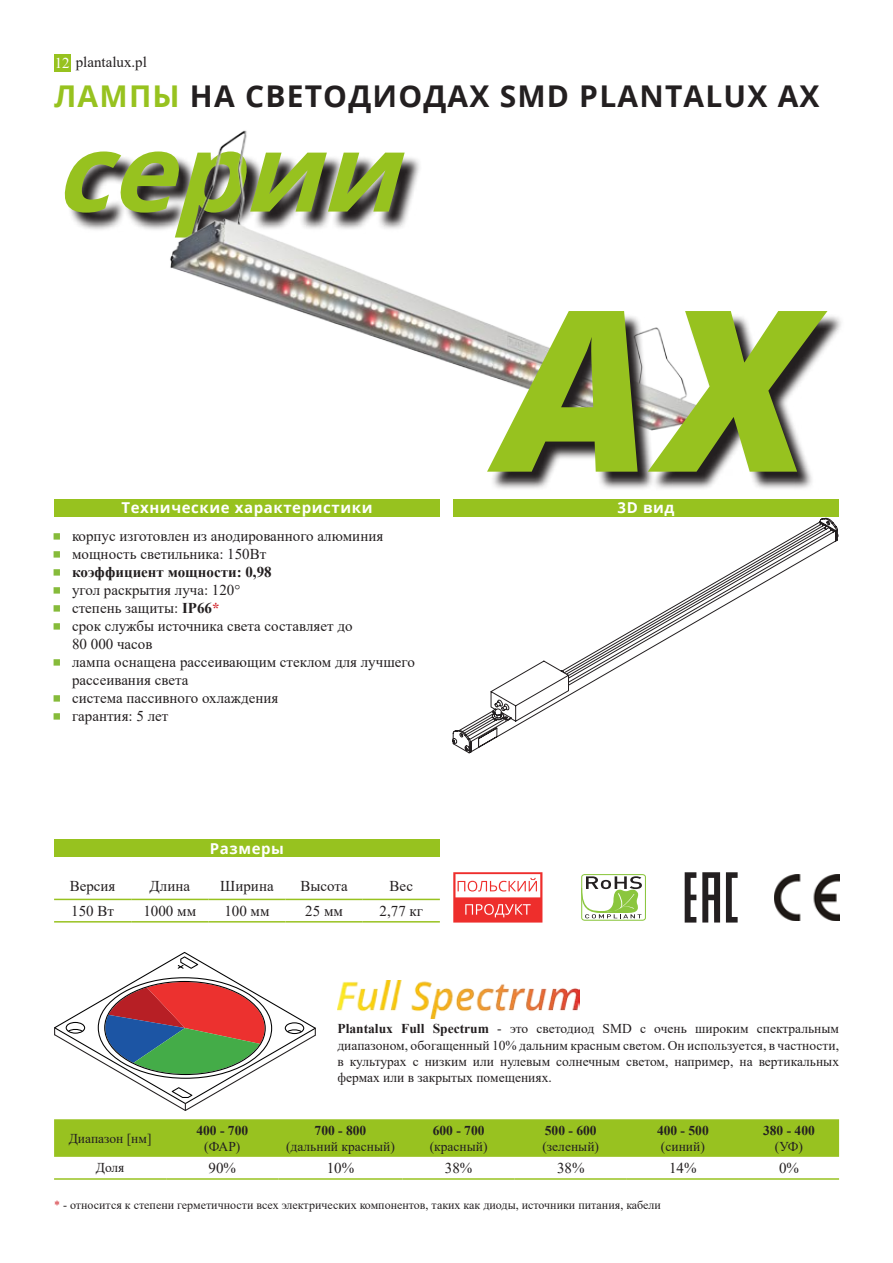
<style>
.page{position:relative;width:893px;height:1263px;background:#fff}
.page>*{position:absolute;margin:0;border:0;box-sizing:border-box;transform-origin:0 0}
.t1{font:italic 800 225px "Open Sans";color:#97c21f}
.t2{font:italic 700 108px "Open Sans";color:#97c21f}
.t3{font:700 30px "Open Sans";letter-spacing:.04em;color:#231f20}
.t4{font:15px/18px "Times New Roman";color:#231f20}
.t5{font:700 15px "Open Sans";letter-spacing:.04em;color:#fff}
.t6{font:700 15px "Times New Roman";color:#231f20}
.t7{font:13.5px/16.2px "Times New Roman";color:#231f20;text-align:justify}
.t8{font:700 13.5px "Times New Roman";color:#231f20}
.t9{font:12px "Times New Roman";color:#231f20}
.s1{color:#fff}
.s2{color:#97c21f}
.s3{color:#86bb3a}
.s4{font-weight:400;color:#86bb3a}
.s5{font-weight:700}
.s6{font-weight:700;color:#d1232a}
.s7{color:#d1232a}
</style>
<div class="page">
<div style="left:453px;top:499px;width:386px;height:17px;background:#97c21f"></div>
<div style="left:54px;top:533px;width:6px;height:7px;border:3px solid #86bb3a"></div>
<div style="left:54px;top:551px;width:6px;height:7px;border:3px solid #86bb3a"></div>
<div style="left:54px;top:569px;width:6px;height:7px;border:3px solid #86bb3a"></div>
<div style="left:54px;top:587px;width:6px;height:7px;border:3px solid #86bb3a"></div>
<div style="left:54px;top:605px;width:6px;height:7px;border:3px solid #86bb3a"></div>
<div style="left:54px;top:623px;width:6px;height:7px;border:3px solid #86bb3a"></div>
<div style="left:54px;top:659px;width:6px;height:7px;border:3px solid #86bb3a"></div>
<div style="left:54px;top:695px;width:6px;height:7px;border:3px solid #86bb3a"></div>
<div style="left:54px;top:713px;width:6px;height:7px;border:3px solid #86bb3a"></div>
<div style="left:54px;top:499px;width:386px;height:17px;background:#97c21f"></div>
<div style="left:54px;top:840px;width:386px;height:17px;background:#97c21f"></div>
<hr style="left:54px;top:921px;width:77px;height:1px;background:#98c220">
<hr style="left:131px;top:921px;width:77px;height:1px;background:#98c220">
<hr style="left:208px;top:921px;width:78px;height:1px;background:#98c220">
<hr style="left:286px;top:921px;width:77px;height:1px;background:#98c220">
<hr style="left:363px;top:921px;width:77px;height:1px;background:#98c220">
<hr style="left:54px;top:899px;width:77px;height:1px;background:#98c220">
<hr style="left:131px;top:899px;width:77px;height:1px;background:#98c220">
<hr style="left:208px;top:899px;width:78px;height:1px;background:#98c220">
<hr style="left:286px;top:899px;width:77px;height:1px;background:#98c220">
<hr style="left:363px;top:899px;width:77px;height:1px;background:#98c220">
<div style="left:54px;top:54px;width:16px;height:18px;background:#97c21f"></div>
<svg style="left:453px;top:518px;width:385px;height:235px"></svg>
<div style="left:54px;top:1119px;width:785px;height:38px;background:#98c220"></div>
<hr style="left:54px;top:1178px;width:112px;height:2px;background:#98c220">
<hr style="left:166px;top:1178px;width:112px;height:2px;background:#98c220">
<hr style="left:278px;top:1178px;width:125px;height:2px;background:#98c220">
<hr style="left:403px;top:1178px;width:112px;height:2px;background:#98c220">
<hr style="left:515px;top:1178px;width:112px;height:2px;background:#98c220">
<hr style="left:627px;top:1178px;width:112px;height:2px;background:#98c220">
<hr style="left:739px;top:1178px;width:100px;height:2px;background:#98c220">
<img style="left:337px;top:981px;width:243px;height:37px">
<svg style="left:54px;top:952px;width:262px;height:159px"></svg>
<img style="left:774px;top:874px;width:65px;height:46px">
<svg style="left:582px;top:874px;width:63px;height:46px"></svg>
<div style="left:581px;top:874px;width:65px;height:47px;border:1px solid #8bc63e;border-radius:3px"></div>
<svg style="left:581px;top:876px;width:61px;height:42px"></svg>
<svg style="left:685px;top:872px;width:11px;height:50px"></svg>
<svg style="left:702px;top:872px;width:18px;height:50px"></svg>
<svg style="left:726px;top:872px;width:12px;height:50px"></svg>
<svg style="left:453px;top:872px;width:89px;height:50px"></svg>
<img style="left:69px;top:130px;width:421px;height:247px">
<svg style="left:490px;top:316px;width:351px;height:173px"></svg>
<p class="t4" style="left:55px;top:53px;width:94px"><span class="s1">12</span> plantalux.pl</p>
<p class="t3" style="left:54px;top:74px;width:767px"><span class="s2">ЛАМПЫ</span> НА СВЕТОДИОДАХ SMD PLANTALUX AX</p>
<p class="t2" style="left:54px;top:96px;width:384px">серии</p>
<p class="t5" style="left:121px;top:497px;width:253px">Технические характеристики</p>
<p class="t4" style="left:54px;top:527px;width:331px"><span class="s3">▪</span> корпус изготовлен из анодированного алюминия</p>
<p class="t4" style="left:54px;top:545px;width:214px"><span class="s3">▪</span> мощность светильника: 150Вт</p>
<p class="t6" style="left:54px;top:561px;width:219px"><span class="s4">▪</span> коэффициент мощности: 0,98</p>
<p class="t4" style="left:54px;top:581px;width:188px"><span class="s3">▪</span> угол раскрытия луча: 120°</p>
<p class="t4" style="left:54px;top:599px;width:167px"><span class="s3">▪</span> степень защиты: <span class="s5">IP66</span><span class="s6">*</span></p>
<p class="t4" style="left:72px;top:617px;width:282px;text-indent:-18px"><span class="s3">▪</span> срок службы источника света составляет до<br>80 000 часов</p>
<p class="t4" style="left:72px;top:653px;width:344px;text-indent:-18px"><span class="s3">▪</span> лампа оснащена рассеивающим стеклом для лучшего рассеивания света</p>
<p class="t4" style="left:54px;top:689px;width:226px"><span class="s3">▪</span> система пассивного охлаждения</p>
<p class="t4" style="left:54px;top:707px;width:116px"><span class="s3">▪</span> гарантия: 5 лет</p>
<p class="t5" style="left:210px;top:838px;width:76px">Размеры</p>
<p class="t4" style="left:70px;top:877px;width:47px">Версия</p>
<p class="t4" style="left:150px;top:877px;width:42px">Длина</p>
<p class="t4" style="left:220px;top:877px;width:55px">Ширина</p>
<p class="t4" style="left:300px;top:877px;width:49px">Высота</p>
<p class="t4" style="left:389px;top:877px;width:25px">Вес</p>
<p class="t4" style="left:71px;top:901px;width:44px">150 Вт</p>
<p class="t4" style="left:143px;top:901px;width:54px">1000 мм</p>
<p class="t4" style="left:224px;top:901px;width:47px">100 мм</p>
<p class="t4" style="left:305px;top:901px;width:39px">25 мм</p>
<p class="t4" style="left:380px;top:901px;width:45px">2,77 кг</p>
<p class="t1" style="left:500px;top:219px;width:312px">AX</p>
<p class="t5" style="left:618px;top:497px;width:58px">3D вид</p>
<p class="t7" style="left:69px;top:1130px;width:84px">Диапазон [нм]</p>
<p class="t8" style="left:196px;top:1120px;width:53px">400 - 700</p>
<p class="t7" style="left:204px;top:1138px;width:38px">(ФАР)</p>
<p class="t7" style="left:337px;top:1020px;width:503px"><span class="s5">Plantalux Full Spectrum</span> - это светодиод SMD с очень широким спектральным диапазоном, обогащенный 10% дальним красным светом. Он используется, в частности, в культурах с низким или нулевым солнечным светом, например, на вертикальных фермах или в закрытых помещениях.</p>
<p class="t8" style="left:315px;top:1120px;width:53px">700 - 800</p>
<p class="t7" style="left:286px;top:1138px;width:110px">(дальний красный)</p>
<p class="t8" style="left:433px;top:1120px;width:53px">600 - 700</p>
<p class="t7" style="left:430px;top:1138px;width:59px">(красный)</p>
<p class="t8" style="left:545px;top:1120px;width:53px">500 - 600</p>
<p class="t7" style="left:542px;top:1138px;width:58px">(зеленый)</p>
<p class="t8" style="left:657px;top:1120px;width:53px">400 - 500</p>
<p class="t7" style="left:661px;top:1138px;width:45px">(синий)</p>
<p class="t8" style="left:763px;top:1120px;width:53px">380 - 400</p>
<p class="t7" style="left:775px;top:1138px;width:30px">(УФ)</p>
<p class="t7" style="left:96px;top:1159px;width:30px">Доля</p>
<p class="t4" style="left:209px;top:1158px;width:29px">90%</p>
<p class="t4" style="left:327px;top:1158px;width:29px">10%</p>
<p class="t4" style="left:445px;top:1158px;width:29px">38%</p>
<p class="t4" style="left:557px;top:1158px;width:29px">38%</p>
<p class="t4" style="left:669px;top:1158px;width:29px">14%</p>
<p class="t4" style="left:779px;top:1158px;width:21px">0%</p>
<p class="t9" style="left:54px;top:1196px;width:608px"><span class="s7">*</span> - относится к степени герметичности всех электрических компонентов, таких как диоды, источники питания, кабели</p>
</div>
